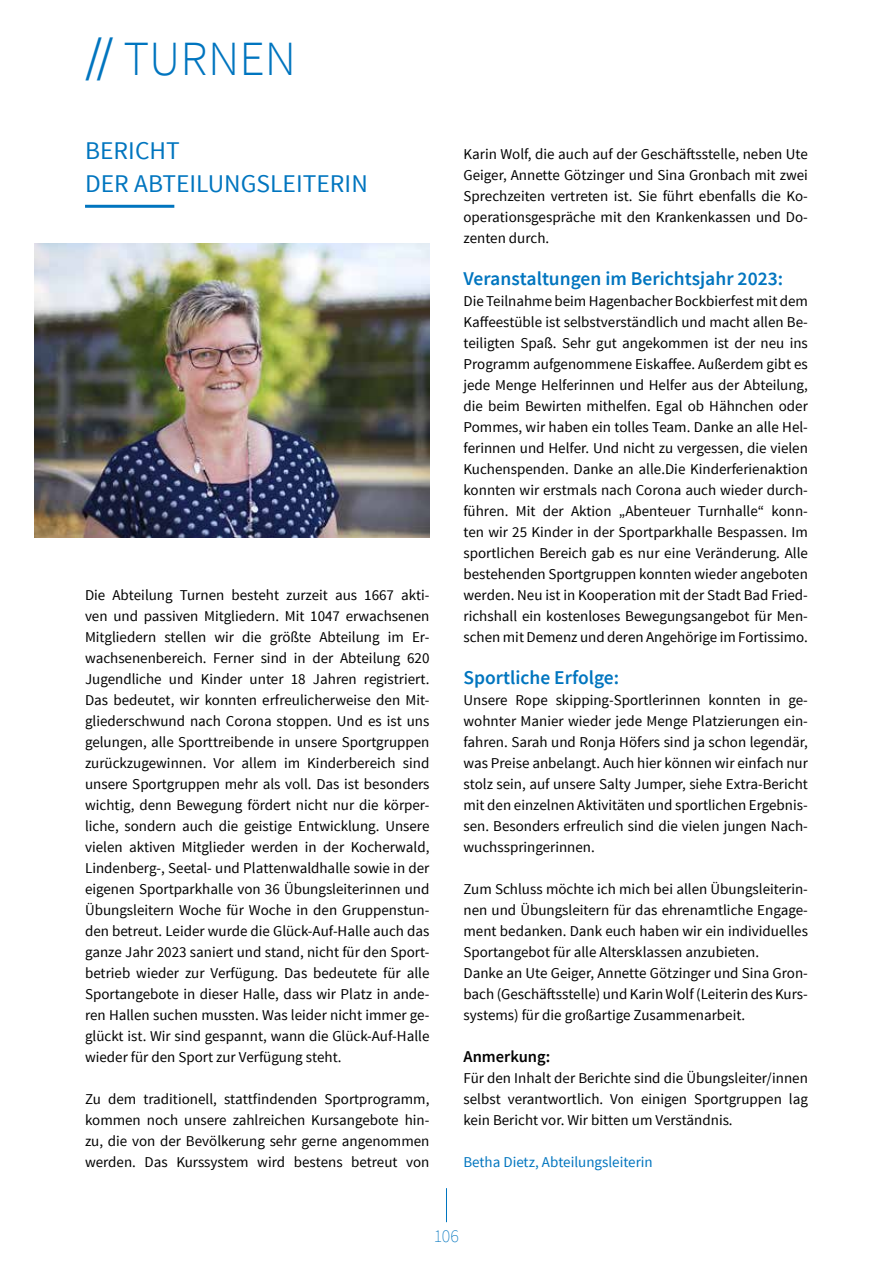
<style>
.page{position:relative;width:893px;height:1263px;background:#fff}
.page>*{position:absolute;margin:0;border:0;box-sizing:border-box;transform-origin:0 0}
.t1{font:300 49.2px "Source Sans Pro";color:#0075bf}
.t2{font:25.5px/33px "Source Sans Pro";color:#0075bf}
.t3{font:600 19.5px "Source Sans Pro";color:#0075bf}
.t4{font:200 18px "Source Sans Pro";color:#0075bf}
.t5{font:600 16.5px "Source Sans Pro";color:#000}
.t6{font:15px/21px "Source Sans Pro";color:#000;text-align:justify}
.t7{font:15px "Source Sans Pro";color:#0075bf}
.s1{font-weight:400}
</style>
<div class="page">
<hr style="left:446px;top:1188px;width:1px;height:34px;background:#0075bf">
<hr style="left:85px;top:205px;width:89px;height:3px;background:#0075bf">
<img style="left:34px;top:243px;width:395px;height:294px">
<h1 class="t1" style="left:85px;top:29px;width:212px"><span class="s1">//</span> TURNEN</h1>
<h2 class="t2" style="left:85px;top:134px;width:284px">BERICHT<br>DER ABTEILUNGSLEITERIN</h2>
<p class="t6" style="left:85px;top:585px;width:346px">Die Abteilung Turnen besteht zurzeit aus 1667 akti&shy;ven und passiven Mitgliedern. Mit 1047 erwachsenen Mitgliedern stellen wir die größte Abteilung im Er&shy;wachsenenbereich. Ferner sind in der Abteilung 620<br>Jugendliche und Kinder unter 18 Jahren registriert.<br>Das bedeutet, wir konnten erfreulicherweise den Mit&shy;gliederschwund nach Corona stoppen. Und es ist uns gelungen, alle Sporttreibende in unsere Sportgruppen zurückzugewinnen. Vor allem im Kinderbereich sind unsere Sportgruppen mehr als voll. Das ist besonders wichtig, denn Bewegung fördert nicht nur die körper&shy;liche, sondern auch die geistige Entwicklung. Unsere vielen aktiven Mitglieder werden in der Kocherwald, Lindenberg-, Seetal- und Plattenwaldhalle sowie in der eigenen Sportparkhalle von 36 Übungsleiterinnen und Übungsleitern Woche für Woche in den Gruppenstun&shy;den betreut. Leider wurde die Glück-Auf-Halle auch das ganze Jahr 2023 saniert und stand, nicht für den Sport&shy;betrieb wieder zur Verfügung. Das bedeutete für alle Sportangebote in dieser Halle, dass wir Platz in ande&shy;ren Hallen suchen mussten. Was leider nicht immer ge&shy;glückt ist. Wir sind gespannt, wann die Glück-Auf-Halle wieder für den Sport zur Verfügung steht.</p>
<p class="t6" style="left:85px;top:1089px;width:346px">Zu dem traditionell, stattfindenden Sportprogramm, kommen noch unsere zahlreichen Kursangebote hin&shy;zu, die von der Bevölkerung sehr gerne angenommen werden. Das Kurssystem wird bestens betreut von</p>
<p class="t6" style="left:463px;top:144px;width:346px">Karin Wolf, die auch auf der Geschäftsstelle, neben Ute Geiger, Annette Götzinger und Sina Gronbach mit zwei Sprechzeiten vertreten ist. Sie führt ebenfalls die Ko&shy;operationsgespräche mit den Krankenkassen und Do&shy;zenten durch.</p>
<h3 class="t3" style="left:463px;top:266px;width:321px">Veranstaltungen im Berichtsjahr 2023:</h3>
<p class="t6" style="left:463px;top:291px;width:346px">Die Teilnahme beim Hagenbacher Bockbierfest mit dem Kaffeestüble ist selbstverständlich und macht allen Be&shy;teiligten Spaß. Sehr gut angekommen ist der neu ins Programm aufgenommene Eiskaffee. Außerdem gibt es jede Menge Helferinnen und Helfer aus der Abteilung, die beim Bewirten mithelfen. Egal ob Hähnchen oder Pommes, wir haben ein tolles Team. Danke an alle Hel&shy;ferinnen und Helfer. Und nicht zu vergessen, die vielen Kuchenspenden. Danke an alle.Die Kinderferienaktion konnten wir erstmals nach Corona auch wieder durch&shy;führen. Mit der Aktion „Abenteuer Turnhalle“ konn&shy;ten wir 25 Kinder in der Sportparkhalle Bespassen. Im sportlichen Bereich gab es nur eine Veränderung. Alle bestehenden Sportgruppen konnten wieder angeboten werden. Neu ist in Kooperation mit der Stadt Bad Fried&shy;richshall ein kostenloses Bewegungsangebot für Men&shy;schen mit Demenz und deren Angehörige im Fortissimo.</p>
<h3 class="t3" style="left:463px;top:665px;width:157px">Sportliche Erfolge:</h3>
<p class="t6" style="left:463px;top:690px;width:346px">Unsere Rope skipping-Sportlerinnen konnten in ge&shy;wohnter Manier wieder jede Menge Platzierungen ein&shy;fahren. Sarah und Ronja Höfers sind ja schon legendär, was Preise anbelangt. Auch hier können wir einfach nur stolz sein, auf unsere Salty Jumper, siehe Extra-Bericht mit den einzelnen Aktivitäten und sportlichen Ergebnis&shy;sen. Besonders erfreulich sind die vielen jungen Nach&shy;wuchsspringerinnen.</p>
<p class="t6" style="left:463px;top:879px;width:346px;text-align:left">Zum Schluss möchte ich mich bei allen Übungsleiterin&shy;nen und Übungsleitern für das ehrenamtliche Engage&shy;ment bedanken. Dank euch haben wir ein individuelles Sportangebot für alle Altersklassen anzubieten.<br>Danke an Ute Geiger, Annette Götzinger und Sina Gron&shy;bach (Geschäftsstelle) und Karin Wolf (Leiterin des Kurs&shy;systems) für die großartige Zusammenarbeit.</p>
<p class="t5" style="left:463px;top:1046px;width:88px">Anmerkung:</p>
<p class="t6" style="left:463px;top:1068px;width:346px">Für den Inhalt der Berichte sind die Übungsleiter/innen selbst verantwortlich. Von einigen Sportgruppen lag kein Bericht vor. Wir bitten um Verständnis.</p>
<p class="t7" style="left:463px;top:1153px;width:191px">Betha Dietz, Abteilungsleiterin</p>
<p class="t4" style="left:434px;top:1225px;width:27px">106</p>
</div>
